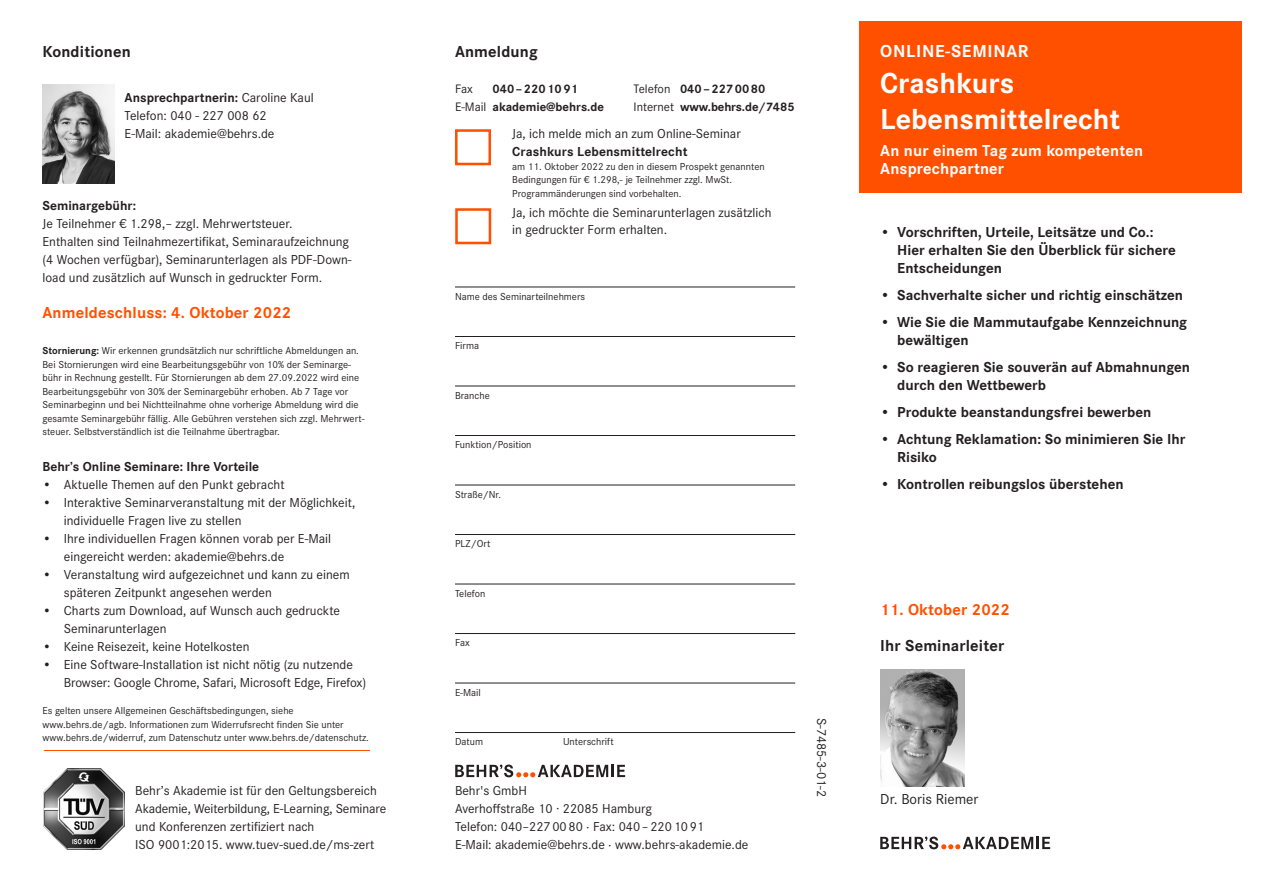
<style>
.page{position:relative;width:1263px;height:893px;background:#fff}
.page>*{position:absolute;margin:0;border:0;box-sizing:border-box;transform-origin:0 0}
.t1{font:700 30px/36px "Corporate S";color:#fff}
.t2{font:700 18px "Corporate S";letter-spacing:.04em;color:#fff}
.t3{font:700 16.5px/18px "Corporate S";letter-spacing:.01em;color:#fff}
.t4{font:700 16.5px "Corporate S";letter-spacing:.01em;color:#ff5000}
.t5{font:700 16.5px "Corporate S";letter-spacing:.01em;color:#231f20}
.t6{font:700 15px/18px "Corporate S";color:#231f20}
.t7{font:15px "Corporate S";color:#231f20}
.t8{font:13.5px/18px "Corporate S";color:#231f20}
.t9{font:700 13.5px "Corporate S";color:#231f20}
.t10{font:700 12.75px "Corporate S";color:#231f20}
.t11{font:12.75px "Corporate S";color:#231f20}
.t12{font:10.5px/13.5px "Corporate S";color:#231f20}
.s1{font-weight:700}
.s2{font-weight:400}
</style>
<div class="page">
<div style="left:859px;top:21px;width:383px;height:171px;background:#ff5000"></div>
<hr style="left:455px;top:287px;width:340px;height:1px;background:#231f20">
<hr style="left:455px;top:336px;width:340px;height:1px;background:#231f20">
<hr style="left:455px;top:386px;width:340px;height:1px;background:#231f20">
<hr style="left:455px;top:435px;width:340px;height:1px;background:#231f20">
<hr style="left:455px;top:485px;width:340px;height:1px;background:#231f20">
<hr style="left:455px;top:534px;width:340px;height:1px;background:#231f20">
<hr style="left:455px;top:584px;width:340px;height:1px;background:#231f20">
<hr style="left:455px;top:633px;width:340px;height:1px;background:#231f20">
<hr style="left:455px;top:683px;width:340px;height:1px;background:#231f20">
<hr style="left:455px;top:732px;width:340px;height:1px;background:#231f20">
<svg style="left:880px;top:837px;width:170px;height:12px"></svg>
<svg style="left:455px;top:765px;width:170px;height:12px"></svg>
<img style="left:44px;top:768px;width:81px;height:81px">
<hr style="left:44px;top:750px;width:326px;height:1px;background:#ff5000">
<img style="left:43px;top:84px;width:71px;height:99px">
<div style="left:455px;top:129px;width:36px;height:36px;border:3px solid #ff5000"></div>
<div style="left:455px;top:208px;width:36px;height:36px;border:3px solid #ff5000"></div>
<img style="left:880px;top:670px;width:84px;height:117px">
<p class="t5" style="left:43px;top:42px;width:90px">Konditionen</p>
<p class="t8" style="left:125px;top:89px;width:191px"><span class="s1">Ansprechpartnerin:</span> Caroline Kaul<br>Telefon: 040 - 227 008 62<br>E-Mail: akademie@behrs.de</p>
<p class="t9" style="left:43px;top:198px;width:95px">Seminargebühr:</p>
<p class="t8" style="left:43px;top:215px;width:310px">Je Teilnehmer € 1.298,– zzgl. Mehrwertsteuer.<br>Enthalten sind Teilnahmezertifikat, Seminaraufzeichnung (4 Wochen verfügbar), Seminarunterlagen als PDF-Down&shy;load und zusätzlich auf Wunsch in gedruckter Form.</p>
<p class="t4" style="left:43px;top:303px;width:250px">Anmeldeschluss: 4. Oktober 2022</p>
<p class="t12" style="left:43px;top:344px;width:324px"><span class="s1">Stornierung:</span> Wir erkennen grundsätzlich nur schriftliche Abmeldungen an.<br>Bei Stornierungen wird eine Bearbeitungsgebühr von 10% der Seminarge&shy;bühr in Rechnung gestellt. Für Stornierungen ab dem 27.09.2022 wird eine Bearbeitungsgebühr von 30% der Seminargebühr erhoben. Ab 7 Tage vor Seminarbeginn und bei Nichtteilnahme ohne vorherige Abmeldung wird die gesamte Seminargebühr fällig. Alle Gebühren verstehen sich zzgl. Mehrwert&shy;steuer. Selbstverständlich ist die Teilnahme übertragbar.</p>
<p class="t9" style="left:43px;top:459px;width:218px">Behr’s Online Seminare: Ihre Vorteile</p>
<p class="t8" style="left:43px;top:476px;width:244px">• Aktuelle Themen auf den Punkt gebracht</p>
<p class="t8" style="left:64px;top:494px;width:293px;text-indent:-21px">• Interaktive Seminarveranstaltung mit der Möglichkeit, individuelle Fragen live zu stellen</p>
<p class="t8" style="left:64px;top:530px;width:269px;text-indent:-21px">• Ihre individuellen Fragen können vorab per E-Mail eingereicht werden: akademie@behrs.de</p>
<p class="t8" style="left:64px;top:566px;width:287px;text-indent:-21px">• Veranstaltung wird aufgezeichnet und kann zu einem späteren Zeitpunkt angesehen werden</p>
<p class="t8" style="left:64px;top:602px;width:278px;text-indent:-21px">• Charts zum Download, auf Wunsch auch gedruckte<br>Seminarunterlagen</p>
<p class="t8" style="left:43px;top:638px;width:209px">• Keine Reisezeit, keine Hotelkosten</p>
<p class="t8" style="left:64px;top:656px;width:304px;text-indent:-21px">• Eine Software-Installation ist nicht nötig (zu nutzende<br>Browser: Google Chrome, Safari, Microsoft Edge, Firefox)</p>
<p class="t12" style="left:43px;top:704px;width:328px">Es gelten unsere Allgemeinen Geschäftsbedingungen, siehe www.behrs.de/agb. Informationen zum Widerrufsrecht finden Sie unter www.behrs.de/widerruf, zum Datenschutz unter www.behrs.de/datenschutz.</p>
<p class="t8" style="left:135px;top:782px;width:252px">Behr’s Akademie ist für den Geltungsbereich Akademie, Weiterbildung, E-Learning, Seminare und Konferenzen zertifiziert nach<br>ISO 9001:2015. www.tuev-sued.de/ms-zert</p>
<p class="t5" style="left:455px;top:42px;width:84px">Anmeldung</p>
<p class="t11" style="left:455px;top:82px;width:19px">Fax</p>
<p class="t10" style="left:492px;top:82px;width:87px">040–2201091</p>
<p class="t10" style="left:634px;top:82px;width:133px"><span class="s2">Telefon</span> 040–2270080</p>
<p class="t10" style="left:455px;top:100px;width:150px"><span class="s2">E-Mail</span> akademie@behrs.de</p>
<p class="t10" style="left:634px;top:100px;width:163px"><span class="s2">Internet</span> www.behrs.de/7485</p>
<p class="t8" style="left:512px;top:125px;width:230px">Ja, ich melde mich an zum Online-Seminar</p>
<p class="t9" style="left:512px;top:144px;width:177px">Crashkurs Lebensmittelrecht</p>
<p class="t12" style="left:512px;top:160px;width:254px">am 11. Oktober 2022 zu den in diesem Prospekt genannten<br>Bedingungen für € 1.298,- je Teilnehmer zzgl. MwSt.<br>Programmänderungen sind vorbehalten.</p>
<p class="t8" style="left:512px;top:205px;width:261px;line-height:16.2px">Ja, ich möchte die Seminarunterlagen zusätzlich in gedruckter Form erhalten.</p>
<p class="t12" style="left:455px;top:290px;width:132px">Name des Seminarteilnehmers</p>
<p class="t12" style="left:455px;top:339px;width:26px">Firma</p>
<p class="t12" style="left:455px;top:389px;width:36px">Branche</p>
<p class="t12" style="left:455px;top:438px;width:78px">Funktion/Position</p>
<p class="t12" style="left:455px;top:488px;width:48px">Straße/Nr.</p>
<p class="t12" style="left:455px;top:537px;width:37px">PLZ/Ort</p>
<p class="t12" style="left:455px;top:587px;width:32px">Telefon</p>
<p class="t12" style="left:455px;top:636px;width:16px">Fax</p>
<p class="t12" style="left:455px;top:686px;width:27px">E-Mail</p>
<p class="t12" style="left:455px;top:735px;width:30px">Datum</p>
<p class="t12" style="left:563px;top:735px;width:52px">Unterschrift</p>
<p class="t8" style="left:455px;top:782px;width:295px">Behr's GmbH<br>Averhoffstraße 10 · 22085 Hamburg<br>Telefon: 040–2270080 · Fax: 040–2201091<br>E-Mail: akademie@behrs.de · www.behrs-akademie.de</p>
<p class="t8" style="left:830px;top:718px;width:81px;rotate:90deg">S-7485-3-01-2</p>
<h2 class="t2" style="left:880px;top:41px;width:150px">ONLINE-SEMINAR</h2>
<h1 class="t1" style="left:880px;top:66px;width:242px">Crashkurs<br>Lebensmittelrecht</h1>
<p class="t3" style="left:880px;top:142px;width:264px">An nur einem Tag zum kompetenten<br>Ansprechpartner</p>
<p class="t6" style="left:897px;top:224px;width:280px;text-indent:-17px">• Vorschriften, Urteile, Leitsätze und Co.:<br>Hier erhalten Sie den Überblick für sichere<br>Entscheidungen</p>
<p class="t6" style="left:880px;top:287px;width:304px">• Sachverhalte sicher und richtig einschätzen</p>
<p class="t6" style="left:897px;top:314px;width:291px;text-indent:-17px">• Wie Sie die Mammutaufgabe Kennzeichnung bewältigen</p>
<p class="t6" style="left:897px;top:359px;width:294px;text-indent:-17px">• So reagieren Sie souverän auf Abmahnungen durch den Wettbewerb</p>
<p class="t6" style="left:880px;top:404px;width:273px">• Produkte beanstandungsfrei bewerben</p>
<p class="t6" style="left:897px;top:431px;width:290px;text-indent:-17px">• Achtung Reklamation: So minimieren Sie Ihr<br>Risiko</p>
<p class="t6" style="left:880px;top:476px;width:245px">• Kontrollen reibungslos überstehen</p>
<p class="t4" style="left:880px;top:600px;width:131px">11. Oktober 2022</p>
<p class="t5" style="left:880px;top:636px;width:125px">Ihr Seminarleiter</p>
<p class="t7" style="left:880px;top:791px;width:100px">Dr. Boris Riemer</p>
</div>
